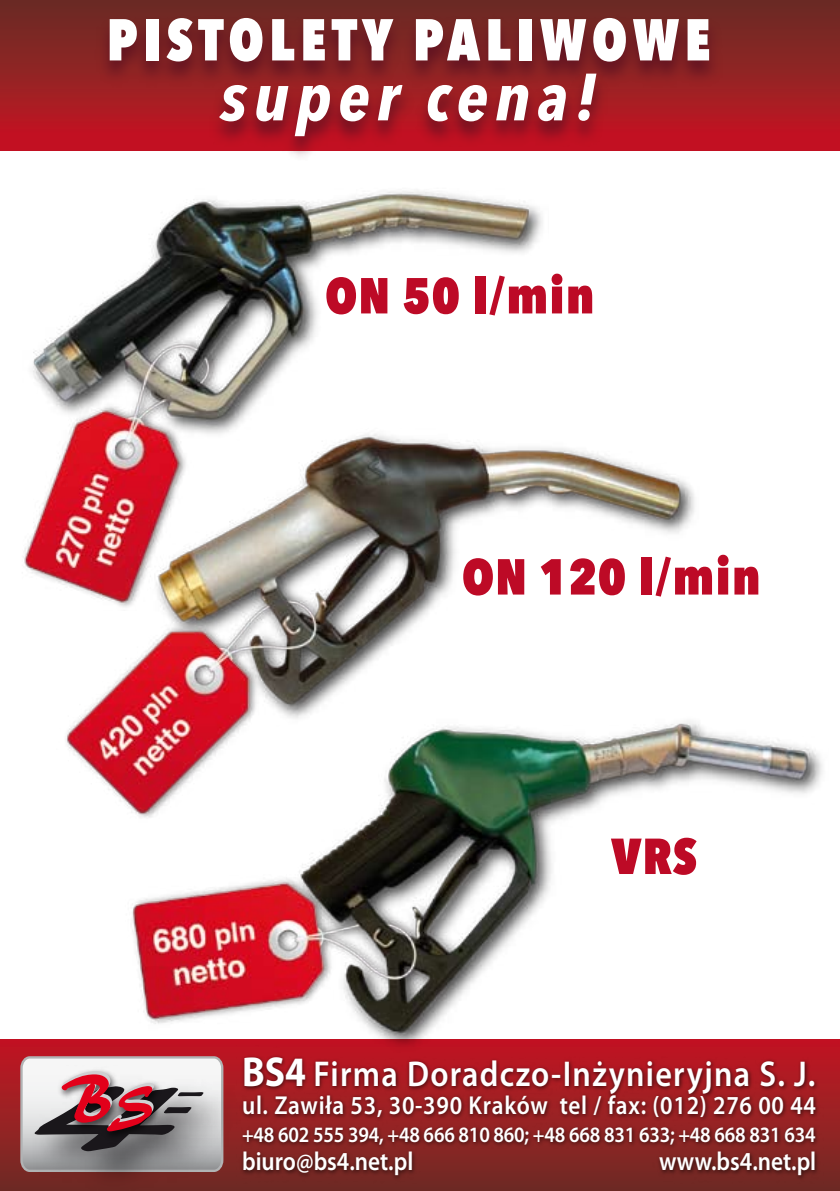
<style>
.page{position:relative;width:840px;height:1191px;background:#fff}
.page>*{position:absolute;margin:0;border:0;box-sizing:border-box;transform-origin:0 0}
.t1{font:italic 700 66px "Avenir Next Condensed";letter-spacing:.1em;color:#fff}
.t2{font:800 58.4px "Avenir Next Condensed";letter-spacing:.1em;color:#fff;scale:.94 1}
.t3{font:800 50px "Avenir Next Condensed";letter-spacing:.025em;color:#bd0a26}
.t4{font:600 36px "Myriad Pro";letter-spacing:.04em;color:#fff;scale:.89 1}
.t5{font:600 26px "Myriad Pro";letter-spacing:.025em;color:#fff;scale:.89 1}
.t6{font:600 26px "Myriad Pro";color:#fff;scale:.89 1}
.t7{font:600 22px "Myriad Pro";letter-spacing:-.01em;color:#fff;scale:.89 1}
.s1{font-weight:700;font-size:42px}
</style>
<div class="page">
<div style="left:0;top:1039px;width:839px;height:152px;background:linear-gradient(to bottom,#c41422,#6f2c25)"></div>
<div style="left:0;top:0;width:839px;height:150px;background:linear-gradient(to bottom,#652e25,#c71322)"></div>
<img style="left:23px;top:190px;width:520px;height:391px">
<img style="left:56px;top:416px;width:639px;height:374px">
<img style="left:113px;top:701px;width:715px;height:351px">
<img style="left:89px;top:4px;width:644px;height:101px">
<img style="left:201px;top:57px;width:420px;height:100px">
<img style="left:236px;top:1045px;width:586px;height:138px">
<img style="left:16px;top:1067px;width:239px;height:124px">
<svg style="left:19px;top:1055px;width:205px;height:118px"></svg>
<h2 class="t2" style="left:107px;top:3px;width:643px">PISTOLETY PALIWOWE</h2>
<h1 class="t1" style="left:220px;top:57px;width:377px">super cena!</h1>
<h3 class="t3" style="left:325px;top:265px;width:271px">ON 50 l/min</h3>
<h3 class="t3" style="left:462px;top:546px;width:300px">ON 120 l/min</h3>
<h3 class="t3" style="left:611px;top:825px;width:87px">VRS</h3>
<h3 class="t4" style="left:242px;top:1051px;width:645px"><span class="s1">BS4</span> Firma Doradczo-Inżynieryjna S. J.</h3>
<p class="t5" style="left:242px;top:1089px;width:646px">ul. Zawiła 53, 30-390 Kraków tel / fax: (012) 276 00 44</p>
<p class="t7" style="left:242px;top:1121px;width:645px">+48 602 555 394, +48 666 810 860; +48 668 831 633; +48 668 831 634</p>
<p class="t6" style="left:242px;top:1145px;width:194px">biuro@bs4.net.pl</p>
<p class="t6" style="left:658px;top:1145px;width:178px">www.bs4.net.pl</p>
</div>
